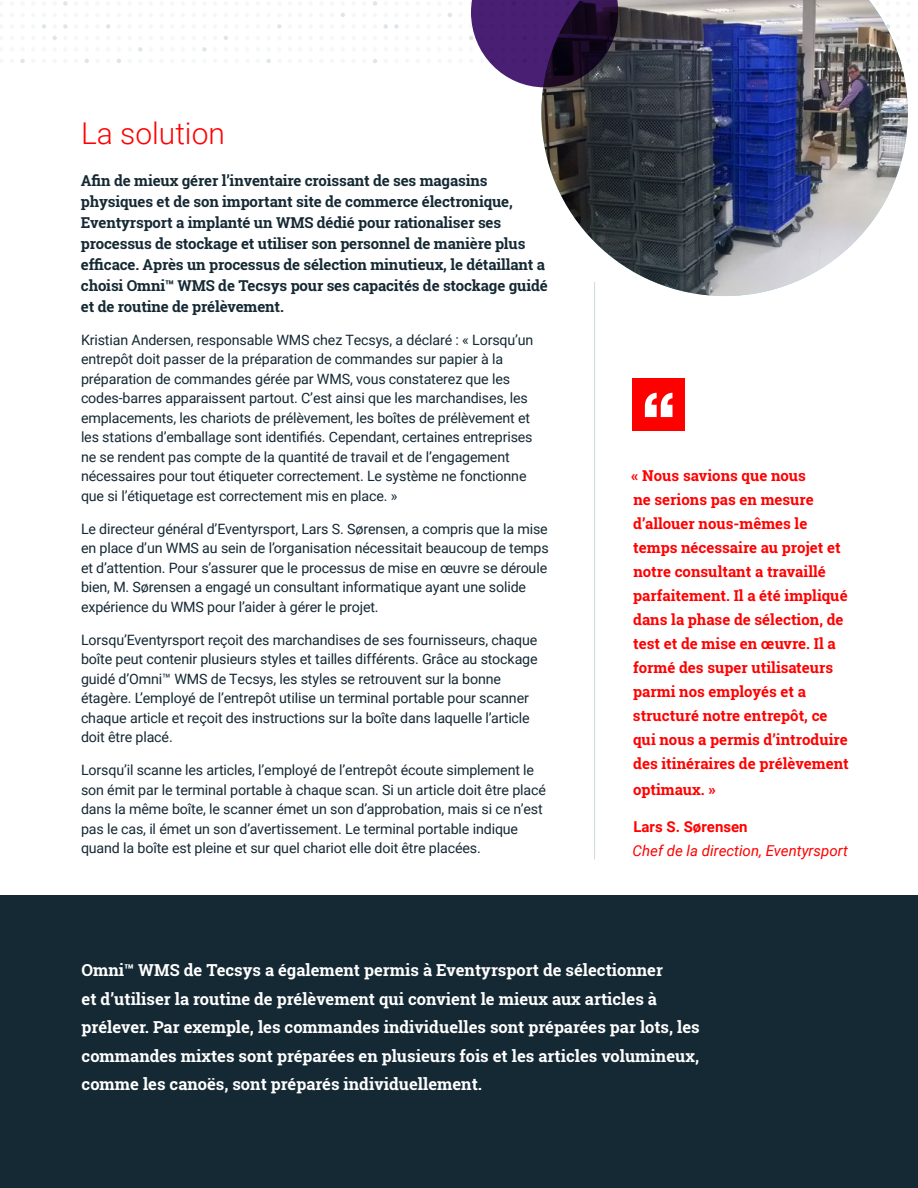
<style>
.page{position:relative;width:918px;height:1188px;background:#fff}
.page>*{position:absolute;margin:0;border:0;box-sizing:border-box;transform-origin:0 0}
.t1{font:300 30px "Roboto";color:#f00}
.t2{font:700 16.5px/28.5px "Roboto Slab";color:#fff}
.t3{font:700 15px/21px "Roboto Slab";letter-spacing:-.01em;color:#152934}
.t4{font:700 15px/24px "Roboto Slab";color:#f00}
.t5{font:italic 15px "Roboto";color:#f00}
.t6{font:700 15px "Roboto";color:#f00}
.t7{font:14.25px/19.5px "Roboto";letter-spacing:-.01em;color:#152934}
</style>
<div class="page">
<svg style="left:138px;top:47px;width:5px;height:5px"></svg>
<svg style="left:106px;top:24px;width:4px;height:5px"></svg>
<svg style="left:63px;top:24px;width:5px;height:5px"></svg>
<svg style="left:63px;top:1px;width:5px;height:5px"></svg>
<svg style="left:117px;top:59px;width:4px;height:4px"></svg>
<svg style="left:85px;top:59px;width:4px;height:4px"></svg>
<svg style="left:52px;top:36px;width:5px;height:4px"></svg>
<svg style="left:42px;top:24px;width:4px;height:5px"></svg>
<svg style="left:20px;top:59px;width:5px;height:4px"></svg>
<svg style="left:277px;top:24px;width:5px;height:5px"></svg>
<svg style="left:266px;top:59px;width:5px;height:4px"></svg>
<svg style="left:224px;top:36px;width:4px;height:4px"></svg>
<svg style="left:202px;top:47px;width:5px;height:5px"></svg>
<svg style="left:394px;top:24px;width:5px;height:5px"></svg>
<svg style="left:373px;top:59px;width:4px;height:4px"></svg>
<svg style="left:373px;top:1px;width:4px;height:5px"></svg>
<svg style="left:383px;top:24px;width:5px;height:5px"></svg>
<svg style="left:341px;top:13px;width:4px;height:4px"></svg>
<svg style="left:448px;top:13px;width:4px;height:4px"></svg>
<div style="left:0;top:896px;width:918px;height:292px;background:#152934"></div>
<div style="left:633px;top:379px;width:52px;height:52px;background:#f00"></div>
<svg style="left:645px;top:393px;width:28px;height:24px"></svg>
<img style="left:541px;top:0;width:367px;height:296px">
<hr style="left:594px;top:282px;width:1px;height:577px;background:#ccd9de">
<svg style="left:469px;top:0;width:154px;height:87px;background:#4a3262"></svg>
<h1 class="t1" style="left:81px;top:113px;width:145px">La solution</h1>
<p class="t3" style="left:81px;top:170px;width:468px">Afin de mieux gérer l’inventaire croissant de ses magasins physiques et de son important site de commerce électronique, Eventyrsport a implanté un WMS dédié pour rationaliser ses processus de stockage et utiliser son personnel de manière plus efficace. Après un processus de sélection minutieux, le détaillant a choisi Omni™ WMS de Tecsys pour ses capacités de stockage guidé et de routine de prélèvement.</p>
<p class="t7" style="left:81px;top:329px;width:454px">Kristian Andersen, responsable WMS chez Tecsys, a déclaré : « Lorsqu’un entrepôt doit passer de la préparation de commandes sur papier à la préparation de commandes gérée par WMS, vous constaterez que les codes-barres apparaissent partout. C’est ainsi que les marchandises, les emplacements, les chariots de prélèvement, les boîtes de prélèvement et les stations d’emballage sont identifiés. Cependant, certaines entreprises ne se rendent pas compte de la quantité de travail et de l’engagement nécessaires pour tout étiqueter correctement. Le système ne fonctionne que si l’étiquetage est correctement mis en place. »</p>
<p class="t7" style="left:81px;top:518px;width:469px">Le directeur général d’Eventyrsport, Lars S. Sørensen, a compris que la mise en place d’un WMS au sein de l’organisation nécessitait beaucoup de temps et d’attention. Pour s’assurer que le processus de mise en œuvre se déroule bien, M. Sørensen a engagé un consultant informatique ayant une solide expérience du WMS pour l’aider à gérer le projet.</p>
<p class="t7" style="left:81px;top:629px;width:458px">Lorsqu’Eventyrsport reçoit des marchandises de ses fournisseurs, chaque boîte peut contenir plusieurs styles et tailles différents. Grâce au stockage guidé d’Omni™ WMS de Tecsys, les styles se retrouvent sur la bonne étagère. L’employé de l’entrepôt utilise un terminal portable pour scanner chaque article et reçoit des instructions sur la boîte dans laquelle l’article doit être placé.</p>
<p class="t7" style="left:81px;top:760px;width:466px">Lorsqu’il scanne les articles, l’employé de l’entrepôt écoute simplement le son émit par le terminal portable à chaque scan. Si un article doit être placé dans la même boîte, le scanner émet un son d’approbation, mais si ce n’est pas le cas, il émet un son d’avertissement. Le terminal portable indique quand la boîte est pleine et sur quel chariot elle doit être placées.</p>
<p class="t4" style="left:632px;top:463px;width:219px">« Nous savions que nous<br>ne serions pas en mesure d’allouer nous-mêmes le temps nécessaire au projet et notre consultant a travaillé parfaitement. Il a été impliqué dans la phase de sélection, de test et de mise en œuvre. Il a formé des super utilisateurs parmi nos employés et a structuré notre entrepôt, ce qui nous a permis d’introduire des itinéraires de prélèvement</p>
<p class="t4" style="left:633px;top:777px;width:84px">optimaux. »</p>
<p class="t6" style="left:633px;top:816px;width:116px">Lars S. Sørensen</p>
<p class="t5" style="left:633px;top:840px;width:217px">Chef de la direction, Eventyrsport</p>
<p class="t2" style="left:81px;top:956px;width:620px">Omni™ WMS de Tecsys a également permis à Eventyrsport de sélectionner<br>et d’utiliser la routine de prélèvement qui convient le mieux aux articles à prélever. Par exemple, les commandes individuelles sont préparées par lots, les commandes mixtes sont préparées en plusieurs fois et les articles volumineux, comme les canoës, sont préparés individuellement.</p>
</div>
